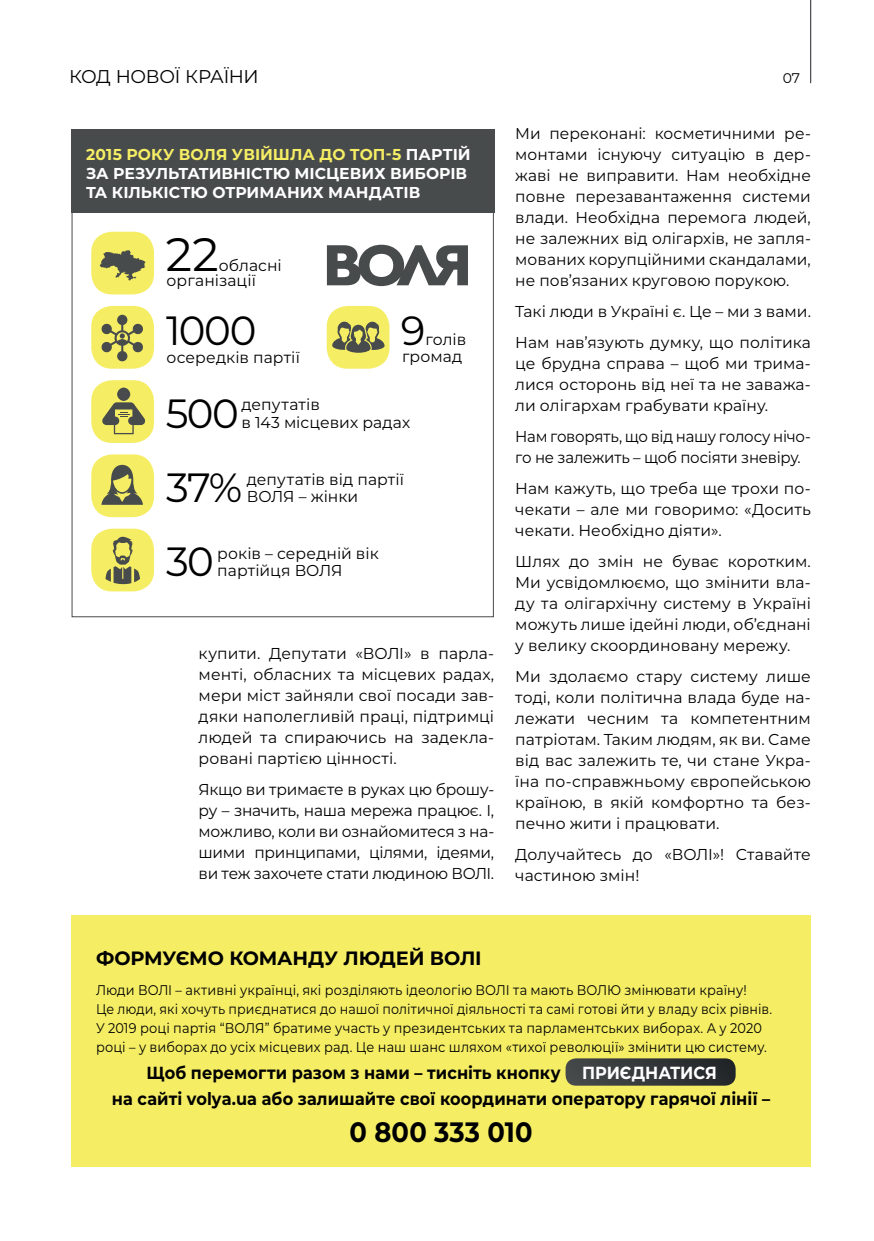
<style>
.page{position:relative;width:874px;height:1241px;background:#fff}
.page>*{position:absolute;margin:0;border:0;box-sizing:border-box;transform-origin:0 0}
.t1{font:46.73px "Montserrat";color:#000}
.t2{font:40.77px "Montserrat";letter-spacing:-.045em;color:#000}
.t3{font:700 28px "Montserrat";letter-spacing:.005em;color:#000;scale:.92 1}
.t4{font:700 19.25px "Montserrat";letter-spacing:-.01em;color:#000}
.t5{font:18.55px "Montserrat";letter-spacing:-.025em;color:#000}
.t6{font:700 17.5px/26.2px "Montserrat";letter-spacing:.005em;color:#000;scale:.92 1}
.t7{font:15.75px/21px "Montserrat";color:#000;text-align:justify}
.t8{font:700 15.75px/19.2px "Montserrat";color:#fff}
.t9{font:15.75px/21px "Montserrat";color:#000;scale:.95 1}
.t10{font:14px/19.2px "Montserrat";letter-spacing:.01em;color:#000;scale:.92 1}
.t11{font:14px "Montserrat";letter-spacing:.01em;color:#000}
.s1{color:#f5ee65}
.s2{color:#fff}
</style>
<div class="page">
<hr style="left:810px;top:0;width:1px;height:83px;background:#202326">
<div style="left:71px;top:915px;width:739px;height:251px;background:#f5ee65"></div>
<svg style="left:565px;top:1058px;width:170px;height:27px;background:#3a3d3a"></svg>
<div style="left:71px;top:129px;width:423px;height:84px;background:#484b4c"></div>
<svg style="left:327px;top:245px;width:140px;height:41px"></svg>
<div style="left:91px;top:232px;width:63px;height:62px;background:#f5ee65;border-radius:21px"></div>
<div style="left:91px;top:306px;width:63px;height:62px;background:#f5ee65;border-radius:21px"></div>
<div style="left:91px;top:380px;width:63px;height:63px;background:#f5ee65;border-radius:21px"></div>
<div style="left:91px;top:454px;width:63px;height:63px;background:#f5ee65;border-radius:21px"></div>
<div style="left:91px;top:528px;width:63px;height:63px;background:#f5ee65;border-radius:21px"></div>
<div style="left:326px;top:306px;width:63px;height:62px;background:#f5ee65;border-radius:21px"></div>
<svg style="left:100px;top:250px;width:45px;height:30px"></svg>
<svg style="left:101px;top:315px;width:42px;height:46px"></svg>
<div style="left:117px;top:387px;width:13px;height:14px;background:#484b4c;border-radius:50%"></div>
<svg style="left:102px;top:402px;width:43px;height:32px"></svg>
<svg style="left:332px;top:321px;width:52px;height:32px"></svg>
<svg style="left:101px;top:465px;width:42px;height:39px"></svg>
<svg style="left:105px;top:536px;width:35px;height:48px"></svg>
<p class="t5" style="left:69px;top:64px;width:191px">КОД НОВОЇ КРАЇНИ</p>
<p class="t11" style="left:782px;top:69px;width:19px">07</p>
<p class="t8" style="left:86px;top:143px;width:386px"><span class="s1">2015 РОКУ ВОЛЯ УВІЙШЛА ДО ТОП-5</span> ПАРТІЙ<br>ЗА РЕЗУЛЬТАТИВНІСТЮ МІСЦЕВИХ ВИБОРІВ<br>ТА КІЛЬКІСТЮ ОТРИМАНИХ МАНДАТІВ</p>
<h1 class="t1" style="left:166px;top:222px;width:54px">22</h1>
<p class="t7" style="left:166px;top:257px;width:117px;line-height:15.8px;text-indent:52px">обласні організації</p>
<h2 class="t2" style="left:166px;top:303px;width:92px">1000</h2>
<p class="t7" style="left:166px;top:346px;width:135px">осередків партії</p>
<h2 class="t2" style="left:165px;top:385px;width:75px">500</h2>
<p class="t7" style="left:241px;top:395px;width:170px;line-height:17.5px">депутатів<br>в 143 місцевих радах</p>
<h2 class="t2" style="left:400px;top:302px;width:26px">9</h2>
<p class="t7" style="left:402px;top:330px;width:66px;line-height:17.5px;text-align:right">голів громад</p>
<h2 class="t2" style="left:166px;top:459px;width:78px">37%</h2>
<p class="t7" style="left:246px;top:469px;width:159px;line-height:17.5px">депутатів від партії<br>ВОЛЯ – жінки</p>
<h2 class="t2" style="left:166px;top:534px;width:49px">30</h2>
<p class="t7" style="left:217px;top:544px;width:163px;line-height:17.5px">років – середній вік партійця ВОЛЯ</p>
<p class="t7" style="left:198px;top:642px;width:297px">купити. Депутати «ВОЛІ» в парла&shy;менті, обласних та місцевих радах, мери міст зайняли свої посади зав&shy;дяки наполегливій праці, підтримці людей та спираючись на задекла&shy;ровані партією цінності.</p>
<p class="t7" style="left:198px;top:778px;width:297px">Якщо ви тримаєте в руках цю брошу&shy;ру – значить, наша мережа працює. І, можливо, коли ви ознайомитеся з на&shy;шими принципами, цілями, ідеями, ви теж захочете стати людиною ВОЛІ.</p>
<p class="t7" style="left:515px;top:123px;width:297px">Ми переконані: косметичними ре&shy;монтами існуючу ситуацію в дер&shy;жаві не виправити. Нам необхідне повне перезавантаження системи влади. Необхідна перемога людей, не залежних від олігархів, не запля&shy;мованих корупційними скандалами, не пов’язаних круговою порукою.</p>
<p class="t7" style="left:515px;top:296px;width:297px;line-height:31px">Такі люди в Україні є. Це – ми з вами.<br>Нам нав’язують думку, що політика</p>
<p class="t7" style="left:515px;top:352px;width:297px">це брудна справа – щоб ми трима&shy;лися осторонь від неї та не заважа&shy;ли олігархам грабувати країну.</p>
<p class="t9" style="left:515px;top:425px;width:312px">Нам говорять, що від нашу голосу нічо&shy;го не залежить – щоб посіяти зневіру.</p>
<p class="t7" style="left:515px;top:477px;width:297px">Нам кажуть, що треба ще трохи по&shy;чекати – але ми говоримо: «Досить чекати. Необхідно діяти».</p>
<p class="t7" style="left:515px;top:550px;width:297px">Шлях до змін не буває коротким.<br>Ми усвідомлюємо, що змінити вла&shy;ду та олігархічну систему в Україні можуть лише ідейні люди, об’єднані у велику скоординовану мережу.</p>
<p class="t7" style="left:515px;top:665px;width:297px">Ми здолаємо стару систему лише тоді, коли політична влада буде на&shy;лежати чесним та компетентним патріотам. Таким людям, як ви. Саме від вас залежить те, чи стане Укра&shy;їна по-справжньому європейською країною, в якій комфортно та без&shy;печно жити і працювати.</p>
<p class="t7" style="left:515px;top:843px;width:297px">Долучайтесь до «ВОЛІ»! Ставайте частиною змін!</p>
<p class="t4" style="left:96px;top:944px;width:387px">ФОРМУЄМО КОМАНДУ ЛЮДЕЙ ВОЛІ</p>
<p class="t10" style="left:96px;top:979px;width:736px">Люди ВОЛІ – активні українці, які розділяють ідеологію ВОЛІ та мають ВОЛЮ змінювати країну!<br>Це люди, які хочуть приєднатися до нашої політичної діяльності та самі готові йти у владу всіх рівнів.<br>У 2019 році партія “ВОЛЯ” братиме участь у президентських та парламентських виборах. А у 2020 році – у виборах до усіх місцевих рад. Це наш шанс шляхом «тихої революції» змінити цю систему.</p>
<p class="t6" style="left:112px;top:1058px;width:716px;text-indent:35px">Щоб перемогти разом з нами – тисніть кнопку <span class="s2">ПРИЄДНАТИСЯ<br></span>на сайті volya.ua або залишайте свої координати оператору гарячої лінії –</p>
<h3 class="t3" style="left:349px;top:1111px;width:200px">0 800 333 010</h3>
</div>
